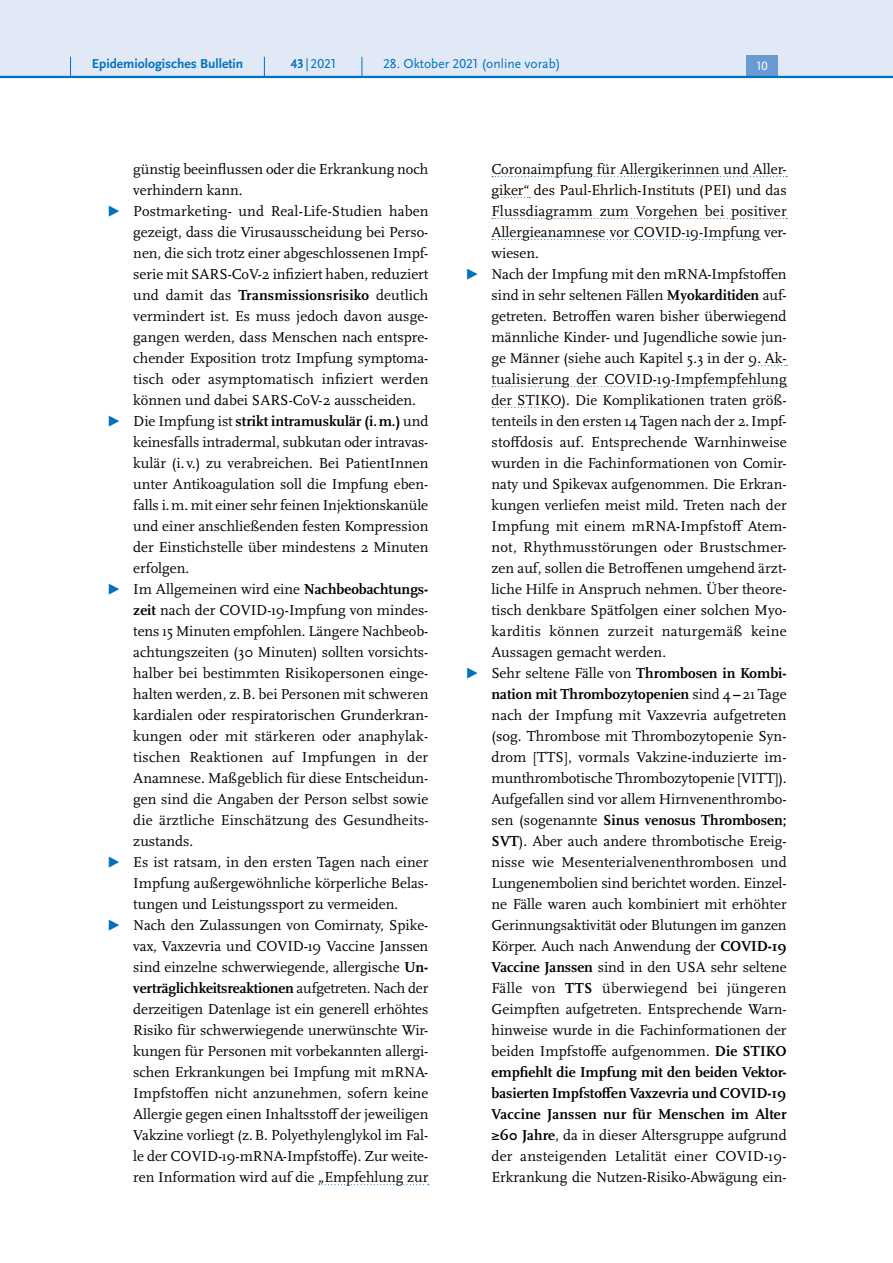
<style>
.page{position:relative;width:893px;height:1263px;background:#fff}
.page>*{position:absolute;margin:0;border:0;box-sizing:border-box;transform-origin:0 0}
.t1{font:15px/21px "Scala Pro";color:#000;text-align:justify}
.t2{font:13.5px "Scala Sans Pro";color:#0072bc}
.t3{font:700 13.5px "Scala Sans Pro";color:#0072bc}
.t4{font:12.45px "Scala Sans Pro";color:#fff}
.s1{font-weight:700}
.s2{font-family:"Scala Sans Pro";color:#0072bc}
</style>
<div class="page">
<svg style="left:319px;top:1184px;width:110px;height:1px"></svg>
<svg style="left:492px;top:176px;width:295px;height:1px"></svg>
<svg style="left:492px;top:197px;width:38px;height:1px"></svg>
<svg style="left:492px;top:218px;width:295px;height:1px"></svg>
<svg style="left:492px;top:239px;width:268px;height:1px"></svg>
<svg style="left:749px;top:365px;width:38px;height:1px"></svg>
<svg style="left:492px;top:386px;width:295px;height:1px"></svg>
<svg style="left:492px;top:407px;width:70px;height:1px"></svg>
<div style="left:0;top:0;width:893px;height:77px;background:#e1e8f6"></div>
<div style="left:746px;top:55px;width:32px;height:21px;background:#679bd2"></div>
<hr style="left:0;top:76px;width:893px;height:2px;background:#0072bc">
<svg style="left:70px;top:57px;width:1px;height:19px"></svg>
<svg style="left:264px;top:57px;width:1px;height:19px"></svg>
<svg style="left:362px;top:57px;width:1px;height:19px"></svg>
<p class="t3" style="left:92px;top:55px;width:153px">Epidemiologisches Bulletin</p>
<p class="t2" style="left:291px;top:55px;width:47px"><span class="s1">43</span>|2021</p>
<p class="t2" style="left:383px;top:55px;width:179px">28. Oktober 2021 (online vorab)</p>
<p class="t4" style="left:757px;top:59px;width:13px">10</p>
<p class="t1" style="left:133px;top:158px;width:296px">günstig beeinflussen oder die Erkrankung noch verhindern kann.</p>
<p class="t1" style="left:133px;top:200px;width:297px;text-indent:-27px"><span class="s2">▶</span> Postmarketing- und Real-Life-Studien haben gezeigt, dass die Virusausscheidung bei Perso&shy;nen, die sich trotz einer abgeschlossenen Impf&shy;serie mit SARS-CoV-2 infiziert haben, reduziert und damit das <span class="s1">Transmissionsrisiko</span> deutlich vermindert ist. Es muss jedoch davon ausge&shy;gangen werden, dass Menschen nach entspre&shy;chender Exposition trotz Impfung symptoma&shy;tisch oder asymptomatisch infiziert werden können und dabei SARS-CoV-2 ausscheiden.</p>
<p class="t1" style="left:133px;top:410px;width:297px;text-indent:-27px"><span class="s2">▶</span> Die Impfung ist <span class="s1">strikt intramuskulär (i.m.)</span> und keinesfalls intradermal, subkutan oder intravas&shy;kulär (i. v.) zu verabreichen. Bei PatientInnen unter Antikoagulation soll die Impfung eben&shy;falls i.m. mit einer sehr feinen Injektionskanüle und einer anschließenden festen Kompression der Einstichstelle über mindestens 2 Minuten erfolgen.</p>
<p class="t1" style="left:133px;top:578px;width:297px;text-indent:-27px"><span class="s2">▶</span> Im Allgemeinen wird eine <span class="s1">Nachbeobachtungs&shy;zeit</span> nach der COVID-19-Impfung von mindes&shy;tens 15 Minuten empfohlen. Längere Nachbeob&shy;achtungszeiten (30 Minuten) sollten vorsichts&shy;halber bei bestimmten Risikopersonen einge&shy;halten werden, z.B. bei Personen mit schweren kardialen oder respiratorischen Grunderkran&shy;kungen oder mit stärkeren oder anaphylak&shy;tischen Reaktionen auf Impfungen in der Anamnese. Maßgeblich für diese Entscheidun&shy;gen sind die Angaben der Person selbst sowie die ärztliche Einschätzung des Gesundheits&shy;zustands.</p>
<p class="t1" style="left:133px;top:851px;width:297px;text-indent:-27px"><span class="s2">▶</span> Es ist ratsam, in den ersten Tagen nach einer Impfung außergewöhnliche körperliche Belas&shy;tungen und Leistungssport zu vermeiden.</p>
<p class="t1" style="left:133px;top:914px;width:297px;text-indent:-27px"><span class="s2">▶</span> Nach den Zulassungen von Comirnaty, Spike&shy;vax, Vaxzevria und COVID-19 Vaccine Janssen sind einzelne schwerwiegende, allergische <span class="s1">Un&shy;verträglichkeitsreaktionen</span> aufgetreten. Nach der derzeitigen Datenlage ist ein generell erhöhtes Risiko für schwerwiegende unerwünschte Wir&shy;kungen für Personen mit vorbekannten allergi&shy;schen Erkrankungen bei Impfung mit mRNA-Impfstoffen nicht anzunehmen, sofern keine Allergie gegen einen Inhaltsstoff der jeweiligen Vakzine vorliegt (z.B. Polyethylenglykol im Fal&shy;le der COVID-19-mRNA-Impfstoffe). Zur weite&shy;ren Information wird auf die „Empfehlung zur</p>
<p class="t1" style="left:492px;top:158px;width:297px">Coronaimpfung für Allergikerinnen und Aller&shy;giker“ des Paul-Ehrlich-Instituts (PEI) und das Flussdiagramm zum Vorgehen bei positiver Allergieanamnese vor COVID-19-Impfung ver&shy;wiesen.</p>
<p class="t1" style="left:492px;top:263px;width:297px;text-indent:-27px"><span class="s2">▶</span> Nach der Impfung mit den mRNA-Impfstoffen sind in sehr seltenen Fällen <span class="s1">Myokarditiden</span> auf&shy;getreten. Betroffen waren bisher überwiegend männliche Kinder- und Jugendliche sowie jun&shy;ge Männer (siehe auch Kapitel 5.3 in der 9. Ak&shy;tualisierung der COVID-19-Impfempfehlung der STIKO). Die Komplikationen traten größ&shy;tenteils in den ersten 14 Tagen nach der 2.Impf&shy;stoffdosis auf. Entsprechende Warnhinweise wurden in die Fachinformationen von Comir&shy;naty und Spikevax aufgenommen. Die Erkran&shy;kungen verliefen meist mild. Treten nach der Impfung mit einem mRNA-Impfstoff Atem&shy;not, Rhythmusstörungen oder Brustschmer&shy;zen auf, sollen die Betroffenen umgehend ärzt&shy;liche Hilfe in Anspruch nehmen. Über theore&shy;tisch denkbare Spätfolgen einer solchen Myo&shy;karditis können zurzeit naturgemäß keine Aussagen gemacht werden.</p>
<p class="t1" style="left:492px;top:662px;width:297px;text-indent:-27px"><span class="s2">▶</span> Sehr seltene Fälle von <span class="s1">Thrombosen in Kombi&shy;nation mit Thrombozytopenien</span> sind 4<span class="s1">–</span>21 Tage nach der Impfung mit Vaxzevria aufgetreten (sog. Thrombose mit Thrombozytopenie Syn&shy;drom [TTS], vormals Vakzine-induzierte im&shy;munthrombotische Thrombozytopenie [VITT]).<br>Aufgefallen sind vor allem Hirnvenenthrombo&shy;sen (sogenannte <span class="s1">Sinus venosus Thrombosen; SVT</span>). Aber auch andere thrombotische Ereig&shy;nisse wie Mesenterialvenenthrombosen und Lungenembolien sind berichtet worden. Einzel&shy;ne Fälle waren auch kombiniert mit erhöhter Gerinnungsaktivität oder Blutungen im ganzen Körper. Auch nach Anwendung der <span class="s1">COVID-19<br>Vaccine Janssen</span> sind in den USA sehr seltene Fälle von <span class="s1">TTS</span> überwiegend bei jüngeren Geimpften aufgetreten. Entsprechende Warn&shy;hinweise wurde in die Fachinformationen der beiden Impfstoffe aufgenommen. <span class="s1">Die STIKO empfiehlt die Impfung mit den beiden Vektor&shy;basierten Impfstoffen Vaxzevria und COVID-19<br>Vaccine Janssen nur für Menschen im Alter ≥60 Jahre</span>, da in dieser Altersgruppe aufgrund der ansteigenden Letalität einer COVID-19- Erkrankung die Nutzen-Risiko-Abwägung ein-</p>
</div>
